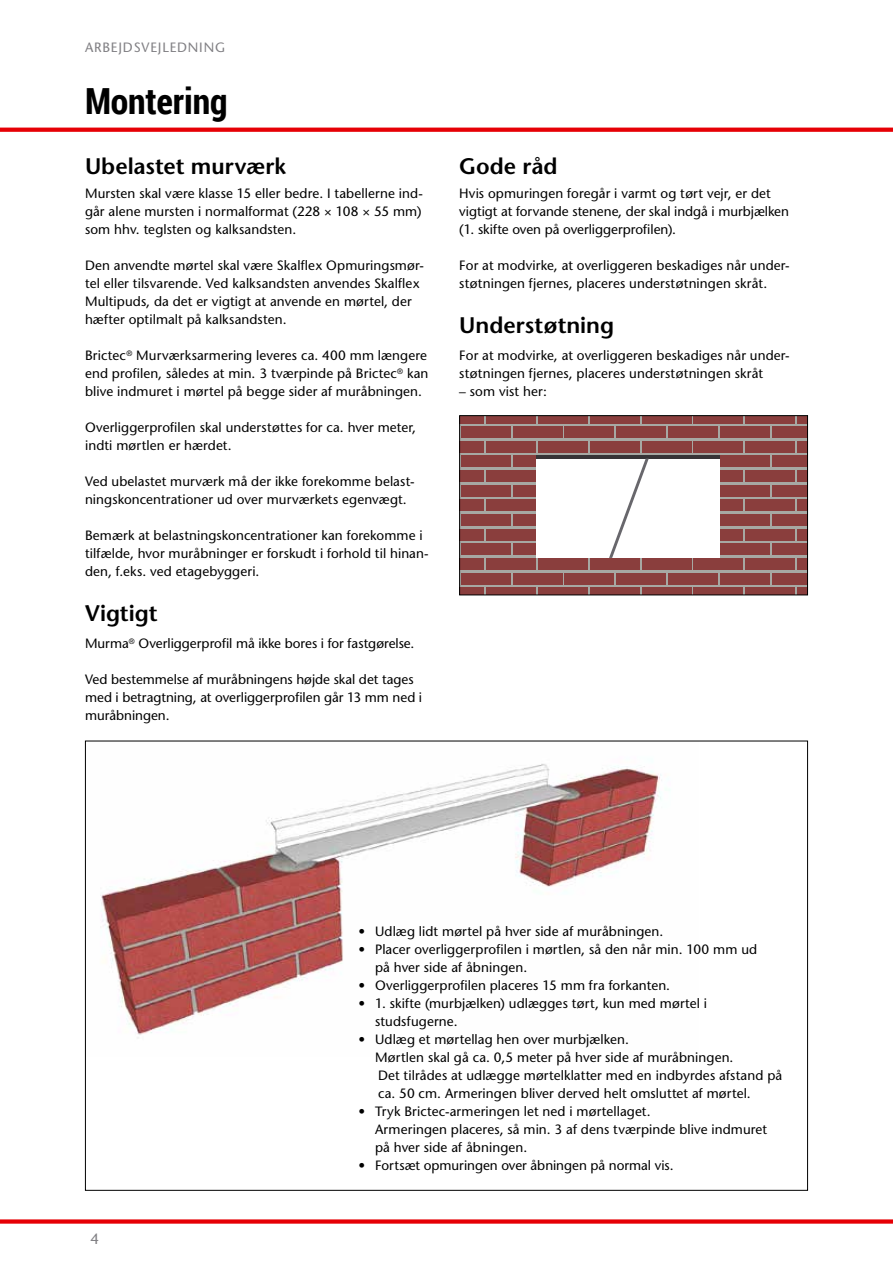
<style>
.page{position:relative;width:893px;height:1263px;background:#fff}
.page>*{position:absolute;margin:0;border:0;box-sizing:border-box;transform-origin:0 0}
.t1{font:700 36px "Roboto Condensed";letter-spacing:-.005em;color:#000}
.t2{font:600 22.5px "Stone Sans";color:#000}
.t3{font:15px "Stone Sans";color:#818084}
.t4{font:13.5px/18px "Stone Sans";letter-spacing:.005em;color:#000}
.t5{font:13.5px "Stone Sans";letter-spacing:.06em;color:#818084}
</style>
<div class="page">
<svg style="left:0;top:128px;width:893px;height:4px;background:#e70a0f"></svg>
<div style="left:0;top:1219px;width:893px;height:5px;background:#e60005"></div>
<img style="left:101px;top:764px;width:569px;height:274px">
<div style="left:460px;top:416px;width:347px;height:179px;background:#a7a8a3"></div>
<div style="left:460px;top:416px;width:24px;height:7px;background:#8a3e3d"></div>
<div style="left:487px;top:416px;width:49px;height:7px;background:#8a3e3d"></div>
<div style="left:539px;top:416px;width:49px;height:7px;background:#8a3e3d"></div>
<div style="left:590px;top:416px;width:49px;height:7px;background:#8a3e3d"></div>
<div style="left:642px;top:416px;width:49px;height:7px;background:#8a3e3d"></div>
<div style="left:694px;top:416px;width:49px;height:7px;background:#8a3e3d"></div>
<div style="left:745px;top:416px;width:50px;height:7px;background:#8a3e3d"></div>
<div style="left:797px;top:416px;width:10px;height:7px;background:#8a3e3d"></div>
<div style="left:461px;top:426px;width:50px;height:12px;background:#8a3e3d"></div>
<div style="left:513px;top:426px;width:49px;height:12px;background:#8a3e3d"></div>
<div style="left:565px;top:426px;width:49px;height:12px;background:#8a3e3d"></div>
<div style="left:616px;top:426px;width:50px;height:12px;background:#8a3e3d"></div>
<div style="left:668px;top:426px;width:49px;height:12px;background:#8a3e3d"></div>
<div style="left:720px;top:426px;width:49px;height:12px;background:#8a3e3d"></div>
<div style="left:772px;top:426px;width:35px;height:12px;background:#8a3e3d"></div>
<div style="left:460px;top:441px;width:24px;height:12px;background:#8a3e3d"></div>
<div style="left:487px;top:441px;width:49px;height:12px;background:#8a3e3d"></div>
<div style="left:539px;top:441px;width:49px;height:12px;background:#8a3e3d"></div>
<div style="left:590px;top:441px;width:49px;height:12px;background:#8a3e3d"></div>
<div style="left:642px;top:441px;width:49px;height:12px;background:#8a3e3d"></div>
<div style="left:694px;top:441px;width:49px;height:12px;background:#8a3e3d"></div>
<div style="left:745px;top:441px;width:50px;height:12px;background:#8a3e3d"></div>
<div style="left:797px;top:441px;width:10px;height:12px;background:#8a3e3d"></div>
<div style="left:461px;top:455px;width:50px;height:12px;background:#8a3e3d"></div>
<div style="left:513px;top:455px;width:49px;height:12px;background:#8a3e3d"></div>
<div style="left:720px;top:455px;width:49px;height:12px;background:#8a3e3d"></div>
<div style="left:772px;top:455px;width:35px;height:12px;background:#8a3e3d"></div>
<div style="left:460px;top:470px;width:24px;height:12px;background:#8a3e3d"></div>
<div style="left:487px;top:470px;width:49px;height:12px;background:#8a3e3d"></div>
<div style="left:694px;top:470px;width:49px;height:12px;background:#8a3e3d"></div>
<div style="left:745px;top:470px;width:50px;height:12px;background:#8a3e3d"></div>
<div style="left:797px;top:470px;width:10px;height:12px;background:#8a3e3d"></div>
<div style="left:461px;top:485px;width:50px;height:12px;background:#8a3e3d"></div>
<div style="left:513px;top:485px;width:49px;height:12px;background:#8a3e3d"></div>
<div style="left:720px;top:485px;width:49px;height:12px;background:#8a3e3d"></div>
<div style="left:772px;top:485px;width:35px;height:12px;background:#8a3e3d"></div>
<div style="left:460px;top:499px;width:24px;height:12px;background:#8a3e3d"></div>
<div style="left:487px;top:499px;width:49px;height:12px;background:#8a3e3d"></div>
<div style="left:694px;top:499px;width:49px;height:12px;background:#8a3e3d"></div>
<div style="left:745px;top:499px;width:50px;height:12px;background:#8a3e3d"></div>
<div style="left:797px;top:499px;width:10px;height:12px;background:#8a3e3d"></div>
<div style="left:461px;top:514px;width:50px;height:12px;background:#8a3e3d"></div>
<div style="left:513px;top:514px;width:49px;height:12px;background:#8a3e3d"></div>
<div style="left:720px;top:514px;width:49px;height:12px;background:#8a3e3d"></div>
<div style="left:772px;top:514px;width:35px;height:12px;background:#8a3e3d"></div>
<div style="left:460px;top:529px;width:24px;height:11px;background:#8a3e3d"></div>
<div style="left:487px;top:529px;width:49px;height:11px;background:#8a3e3d"></div>
<div style="left:694px;top:529px;width:49px;height:11px;background:#8a3e3d"></div>
<div style="left:745px;top:529px;width:50px;height:11px;background:#8a3e3d"></div>
<div style="left:797px;top:529px;width:10px;height:11px;background:#8a3e3d"></div>
<div style="left:461px;top:543px;width:50px;height:12px;background:#8a3e3d"></div>
<div style="left:513px;top:543px;width:49px;height:12px;background:#8a3e3d"></div>
<div style="left:720px;top:543px;width:49px;height:12px;background:#8a3e3d"></div>
<div style="left:772px;top:543px;width:35px;height:12px;background:#8a3e3d"></div>
<div style="left:460px;top:558px;width:24px;height:12px;background:#8a3e3d"></div>
<div style="left:487px;top:558px;width:49px;height:12px;background:#8a3e3d"></div>
<div style="left:539px;top:558px;width:49px;height:12px;background:#8a3e3d"></div>
<div style="left:590px;top:558px;width:49px;height:12px;background:#8a3e3d"></div>
<div style="left:642px;top:558px;width:49px;height:12px;background:#8a3e3d"></div>
<div style="left:694px;top:558px;width:49px;height:12px;background:#8a3e3d"></div>
<div style="left:745px;top:558px;width:50px;height:12px;background:#8a3e3d"></div>
<div style="left:797px;top:558px;width:10px;height:12px;background:#8a3e3d"></div>
<div style="left:461px;top:572px;width:50px;height:12px;background:#8a3e3d"></div>
<div style="left:513px;top:572px;width:49px;height:12px;background:#8a3e3d"></div>
<div style="left:565px;top:572px;width:49px;height:12px;background:#8a3e3d"></div>
<div style="left:616px;top:572px;width:50px;height:12px;background:#8a3e3d"></div>
<div style="left:668px;top:572px;width:49px;height:12px;background:#8a3e3d"></div>
<div style="left:720px;top:572px;width:49px;height:12px;background:#8a3e3d"></div>
<div style="left:772px;top:572px;width:35px;height:12px;background:#8a3e3d"></div>
<div style="left:460px;top:587px;width:24px;height:8px;background:#8a3e3d"></div>
<div style="left:487px;top:587px;width:49px;height:8px;background:#8a3e3d"></div>
<div style="left:539px;top:587px;width:49px;height:8px;background:#8a3e3d"></div>
<div style="left:590px;top:587px;width:49px;height:8px;background:#8a3e3d"></div>
<div style="left:642px;top:587px;width:49px;height:8px;background:#8a3e3d"></div>
<div style="left:694px;top:587px;width:49px;height:8px;background:#8a3e3d"></div>
<div style="left:745px;top:587px;width:50px;height:8px;background:#8a3e3d"></div>
<div style="left:797px;top:587px;width:10px;height:8px;background:#8a3e3d"></div>
<div style="left:536px;top:455px;width:184px;height:103px;background:#fff"></div>
<hr style="left:536px;top:455px;width:184px;height:3px;background:#373437">
<svg style="left:609px;top:458px;width:40px;height:100px"></svg>
<div style="left:459px;top:415px;width:349px;height:180px;border:1px solid #000"></div>
<p class="t5" style="left:85px;top:39px;width:141px">ARBEJDSVEJLEDNING</p>
<h1 class="t1" style="left:85px;top:76px;width:144px">Montering</h1>
<h2 class="t2" style="left:85px;top:152px;width:202px">Ubelastet murværk</h2>
<p class="t4" style="left:85px;top:184px;width:339px;text-align:justify">Mursten skal være klasse 15 eller bedre. I tabellerne ind&shy;går alene mursten i normalformat (228 × 108 × 55 mm) som hhv. teglsten og kalksandsten.</p>
<p class="t4" style="left:85px;top:256px;width:340px">Den anvendte mørtel skal være Skalflex Opmuringsmør&shy;tel eller tilsvarende. Ved kalksandsten anvendes Skalflex Multipuds, da det er vigtigt at anvende en mørtel, der hæfter optilmalt på kalksandsten.</p>
<p class="t4" style="left:85px;top:346px;width:345px;text-align:justify">Brictec<sup>®</sup> Murværksarmering leveres ca. 400 mm længere end profilen, således at min. 3 tværpinde på Brictec<sup>®</sup> kan blive indmuret i mørtel på begge sider af muråbningen.</p>
<p class="t4" style="left:85px;top:418px;width:333px">Overliggerprofilen skal understøttes for ca. hver meter, indti mørtlen er hærdet.</p>
<p class="t4" style="left:85px;top:472px;width:331px">Ved ubelastet murværk må der ikke forekomme belast&shy;ningskoncentrationer ud over murværkets egenvægt.</p>
<p class="t4" style="left:85px;top:526px;width:345px">Bemærk at belastningskoncentrationer kan forekomme i tilfælde, hvor muråbninger er forskudt i forhold til hinan&shy;den, f.eks. ved etagebyggeri.</p>
<h2 class="t2" style="left:85px;top:599px;width:74px">Vigtigt</h2>
<p class="t4" style="left:85px;top:634px;width:331px">Murma<sup>®</sup> Overliggerprofil må ikke bores i for fastgørelse.</p>
<p class="t4" style="left:85px;top:670px;width:339px">Ved bestemmelse af muråbningens højde skal det tages med i betragtning, at overliggerprofilen går 13 mm ned i muråbningen.</p>
<h2 class="t2" style="left:459px;top:152px;width:100px">Gode råd</h2>
<p class="t4" style="left:459px;top:184px;width:331px">Hvis opmuringen foregår i varmt og tørt vejr, er det vigtigt at forvande stenene, der skal indgå i murbjælken (1. skifte oven på overliggerprofilen).</p>
<p class="t4" style="left:459px;top:256px;width:332px">For at modvirke, at overliggeren beskadiges når under&shy;støtningen fjernes, placeres understøtningen skråt.</p>
<h2 class="t2" style="left:459px;top:311px;width:156px">Understøtning</h2>
<p class="t4" style="left:459px;top:346px;width:332px">For at modvirke, at overliggeren beskadiges når under&shy;støtningen fjernes, placeres understøtningen skråt</p>
<p class="t4" style="left:459px;top:382px;width:89px">– som vist her:</p>
<p class="t3" style="left:91px;top:1230px;width:10px">4</p>
<p class="t4" style="left:359px;top:922px;width:306px">• Udlæg lidt mørtel på hver side af muråbningen.</p>
<p class="t4" style="left:375px;top:940px;width:384px;text-indent:-16px">• Placer overliggerprofilen i mørtlen, så den når min. 100 mm ud på hver side af åbningen.</p>
<p class="t4" style="left:359px;top:976px;width:313px">• Overliggerprofilen placeres 15 mm fra forkanten.</p>
<p class="t4" style="left:375px;top:994px;width:334px;text-indent:-16px">• 1. skifte (murbjælken) udlægges tørt, kun med mørtel i studsfugerne.</p>
<p class="t4" style="left:375px;top:1030px;width:409px;text-indent:-16px">• Udlæg et mørtellag hen over murbjælken.<br>Mørtlen skal gå ca. 0,5 meter på hver side af muråbningen.<br>Det tilrådes at udlægge mørtelklatter med en indbyrdes afstand på ca. 50 cm. Armeringen bliver derved helt omsluttet af mørtel.</p>
<p class="t4" style="left:375px;top:1102px;width:393px;text-indent:-16px">• Tryk Brictec-armeringen let ned i mørtellaget.<br>Armeringen placeres, så min. 3 af dens tværpinde blive indmuret på hver side af åbningen.</p>
<p class="t4" style="left:359px;top:1156px;width:317px">• Fortsæt opmuringen over åbningen på normal vis.</p>
</div>
